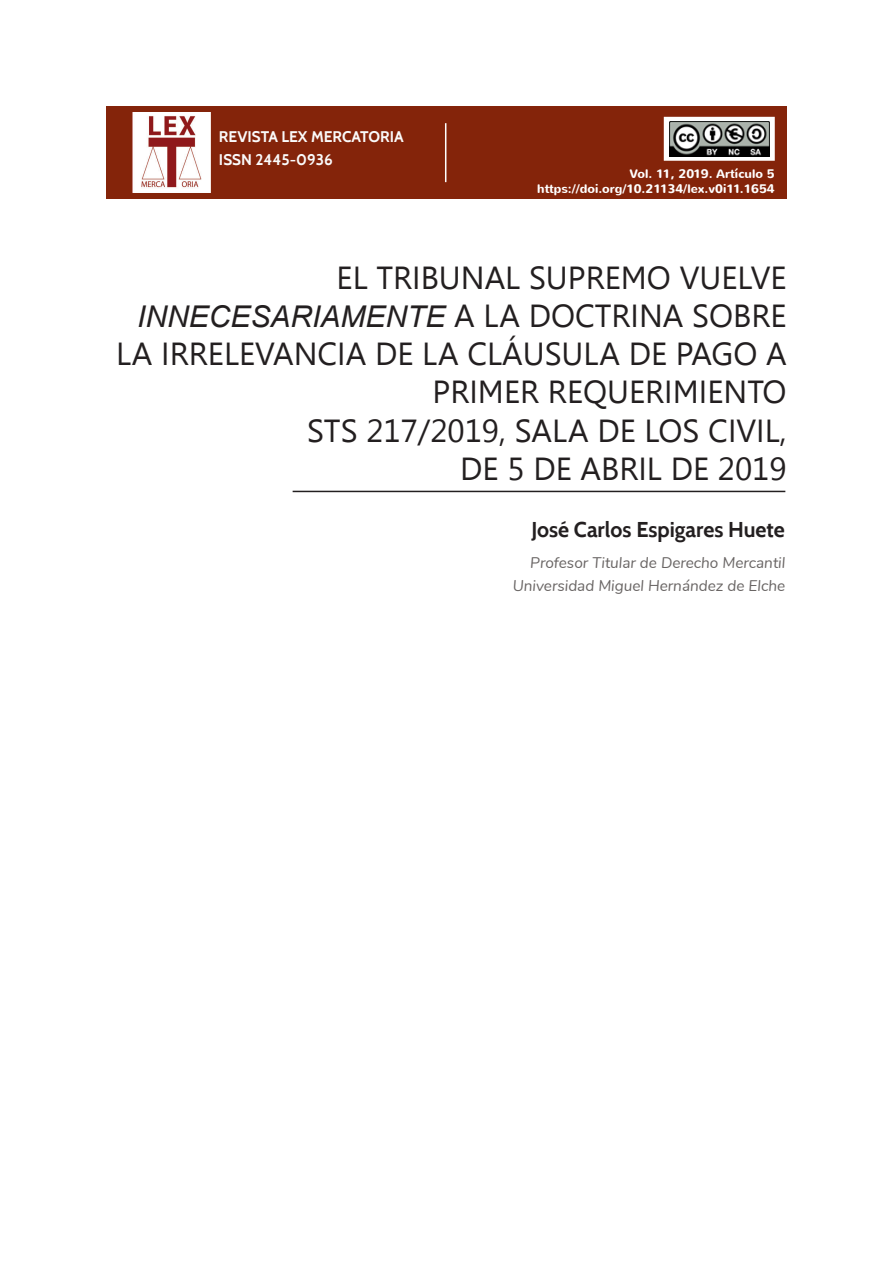
<style>
.page{position:relative;width:893px;height:1263px;background:#fff}
.page>*{position:absolute;margin:0;border:0;box-sizing:border-box;transform-origin:0 0}
.t1{font:31.8px/38.2px "Gisha";color:#231f20;text-align:right}
.t2{font:italic 30px "Arial";color:#231f20}
.t3{font:700 21.3px "Cabin";color:#231f20}
.t4{font:italic 15.3px/22.5px "Nunito";color:#696564;text-align:right}
.t5{font:700 15.3px/22.5px "Cabin";color:#fafafa}
.t6{font:700 12.3px "Nunito";color:#fff}
.s1{font-family:"Gisha";font-style:normal;font-size:31.8px}
</style>
<div class="page">
<div style="left:106px;top:106px;width:681px;height:93px;background:#84240a"></div>
<svg style="left:664px;top:117px;width:111px;height:44px"></svg>
<img style="left:669px;top:121px;width:100px;height:35px">
<hr style="left:293px;top:491px;width:492px;height:1px;background:#231f20">
<hr style="left:445px;top:123px;width:1px;height:59px;background:#fff">
<img style="left:133px;top:113px;width:78px;height:80px">
<p class="t5" style="left:219px;top:126px;width:186px">REVISTA LEX MERCATORIA<br>ISSN 2445-0936</p>
<p class="t6" style="left:630px;top:166px;width:147px">Vol. 11, 2019. Artículo 5</p>
<p class="t6" style="left:537px;top:180px;width:239px">https://doi.org/10.21134/lex.v0i11.1654</p>
<p class="t1" style="left:337px;top:259px;width:452px">EL TRIBUNAL SUPREMO VUELVE</p>
<p class="t2" style="left:137px;top:297px;width:651px">INNECESARIAMENTE <span class="s1">A LA DOCTRINA SOBRE</span></p>
<p class="t1" style="left:116px;top:335px;width:672px">LA IRRELEVANCIA DE LA CLÁUSULA DE PAGO A<br>PRIMER REQUERIMIENTO<br>STS 217/2019, SALA DE LOS CIVIL,<br>DE 5 DE ABRIL DE 2019</p>
<p class="t3" style="left:531px;top:517px;width:255px">José Carlos Espigares Huete</p>
<p class="t4" style="left:513px;top:551px;width:274px">Profesor Titular de Derecho Mercantil<br>Universidad Miguel Hernández de Elche</p>
</div>
